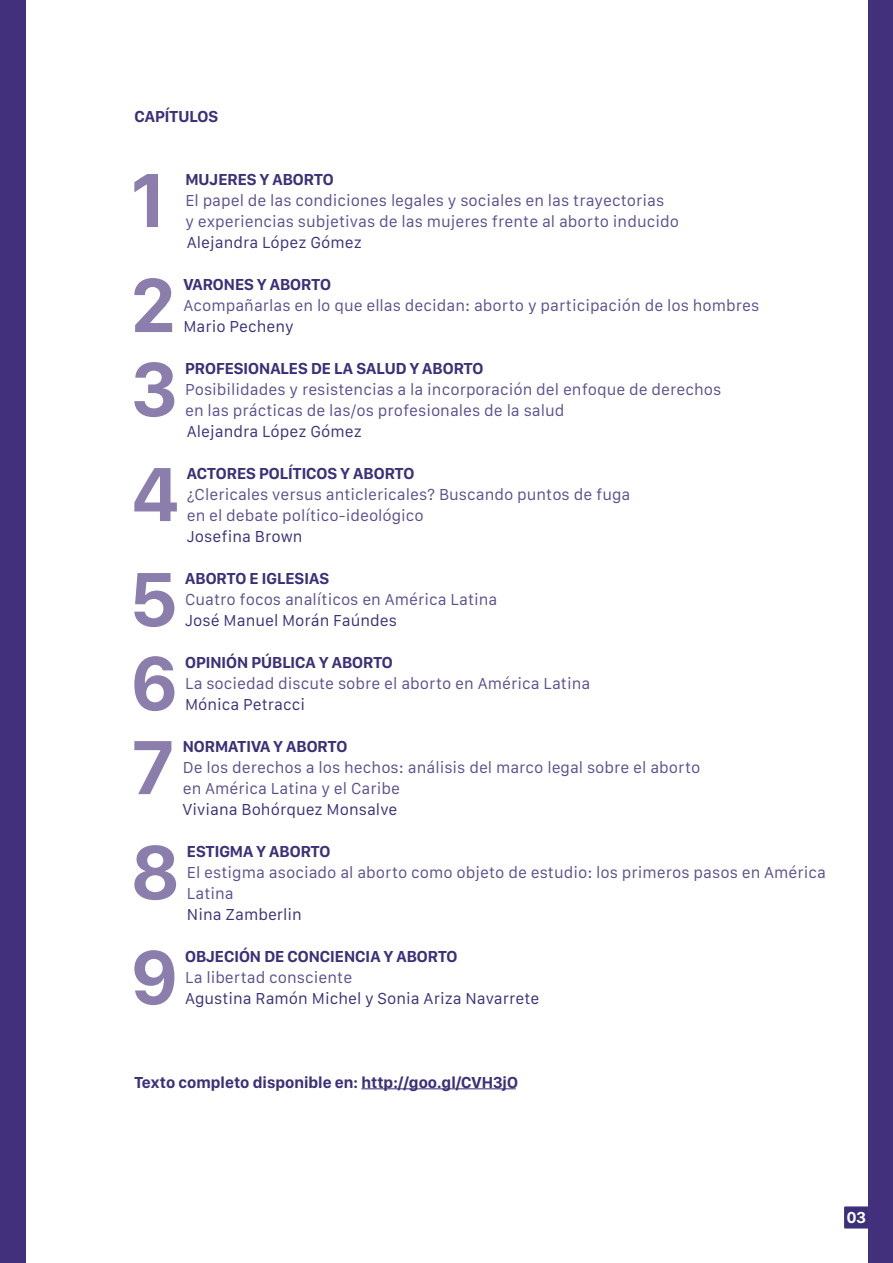
<style>
.page{position:relative;width:893px;height:1263px;background:#fff}
.page>*{position:absolute;margin:0;border:0;box-sizing:border-box;transform-origin:0 0}
.t1{font:700 79.5px "San Francisco Display";color:#8b7ead}
.t2{font:16.5px/21px "San Francisco Text";color:#5d4e8e}
.t3{font:700 16.5px "San Francisco Display";color:#3d2f79}
.t4{font:16.5px "San Francisco Text";color:#3d2f79}
.t5{font:700 16.5px "San Francisco Display";color:#fff}
</style>
<div class="page">
<hr style="left:361px;top:1088px;width:155px;height:1px;background:#3d2f79">
<div style="left:845px;top:1207px;width:23px;height:21px;background:#3d2f79"></div>
<div style="left:844px;top:1206px;width:25px;height:22px;border:2px solid #3f307c"></div>
<div style="left:868px;top:0;width:25px;height:1263px;background:#42307c"></div>
<div style="left:0;top:0;width:25px;height:1263px;background:#42307c"></div>
<p class="t3" style="left:134px;top:106px;width:85px">CAPÍTULOS</p>
<h1 class="t1" style="left:131px;top:151px;width:34px">1</h1>
<p class="t3" style="left:178px;top:169px;width:12px">MU</p>
<p class="t3" style="left:210px;top:169px;width:19px">JERES</p>
<p class="t3" style="left:260px;top:169px;width:24px">YABORTO</p>
<p class="t2" style="left:185px;top:191px;width:495px;text-indent:-7px">El papel de las condiciones legales y sociales en las trayectorias<br>y experiencias subjetivas de las mujeres frente al aborto inducido</p>
<p class="t4" style="left:134px;top:232px;width:33px">A</p>
<p class="t4" style="left:197px;top:232px;width:167px">lejandra López Gómez</p>
<h1 class="t1" style="left:131px;top:256px;width:46px">2</h1>
<p class="t3" style="left:183px;top:274px;width:11px">VARONES</p>
<p class="t3" style="left:257px;top:274px;width:24px">YABORTO</p>
<p class="t2" style="left:183px;top:296px;width:577px">Acompañarlas en lo que ellas decidan: aborto y participación de los hombres</p>
<p class="t4" style="left:183px;top:316px;width:112px">Mario Pecheny</p>
<h1 class="t1" style="left:132px;top:340px;width:47px">3</h1>
<p class="t3" style="left:185px;top:358px;width:300px">PROFESIONALES DE LA SALUD Y ABORTO</p>
<p class="t2" style="left:185px;top:380px;width:538px">Posibilidades y resistencias a la incorporación del enfoque de derechos en las prácticas de las/os profesionales de la salud</p>
<p class="t4" style="left:134px;top:421px;width:33px">A</p>
<p class="t4" style="left:197px;top:421px;width:167px">lejandra López Gómez</p>
<h1 class="t1" style="left:132px;top:445px;width:49px">4</h1>
<p class="t3" style="left:187px;top:463px;width:229px">ACTORES POLÍTICOS Y ABORTO</p>
<p class="t2" style="left:187px;top:485px;width:445px">¿Clericales versus anticlericales? Buscando puntos de fuga en el debate político-ideológico</p>
<p class="t4" style="left:134px;top:526px;width:31px">J</p>
<p class="t4" style="left:195px;top:526px;width:109px">osefina Brown</p>
<h1 class="t1" style="left:130px;top:550px;width:49px">5</h1>
<p class="t3" style="left:185px;top:568px;width:135px">ABORTO E IGLESIAS</p>
<p class="t2" style="left:185px;top:590px;width:314px">Cuatro focos analíticos en América Latina</p>
<p class="t4" style="left:185px;top:610px;width:213px">José Manuel Morán Faúndes</p>
<h1 class="t1" style="left:131px;top:634px;width:47px">6</h1>
<p class="t3" style="left:185px;top:652px;width:209px">OPINIÓN PÚBLICA Y ABORTO</p>
<p class="t2" style="left:185px;top:674px;width:407px">La sociedad discute sobre el aborto en América Latina</p>
<p class="t4" style="left:185px;top:694px;width:122px">Mónica Petracci</p>
<h1 class="t1" style="left:132px;top:718px;width:45px">7</h1>
<p class="t3" style="left:183px;top:736px;width:12px">NORMAT</p>
<p class="t3" style="left:246px;top:736px;width:102px">IVA Y ABORTO</p>
<p class="t2" style="left:183px;top:758px;width:519px">De los derechos a los hechos: análisis del marco legal sobre el aborto en América Latina y el Caribe</p>
<p class="t4" style="left:182px;top:799px;width:217px">Viviana Bohórquez Monsalve</p>
<h1 class="t1" style="left:131px;top:823px;width:49px">8</h1>
<p class="t3" style="left:187px;top:841px;width:45px">ESTIGMA</p>
<p class="t3" style="left:257px;top:841px;width:75px">Y ABORTO</p>
<p class="t2" style="left:187px;top:863px;width:641px">El estigma asociado al aborto como objeto de estudio: los primeros pasos en América<br>Latina</p>
<p class="t4" style="left:187px;top:904px;width:117px">Nina Zamberlin</p>
<h1 class="t1" style="left:131px;top:928px;width:47px">9</h1>
<p class="t3" style="left:185px;top:946px;width:274px">OBJECIÓN DE CONCIENCIA Y ABORTO</p>
<p class="t2" style="left:185px;top:968px;width:169px">La libertad consciente</p>
<p class="t4" style="left:185px;top:988px;width:356px">Agustina Ramón M ichel y Sonia Ariza Navarrete</p>
<p class="t3" style="left:134px;top:1072px;width:385px">TEXTO COMPLETO DISPONIBLE EN: HTTP://GOO.GL/CVH3JO</p>
<p class="t5" style="left:847px;top:1208px;width:21px">03</p>
</div>
